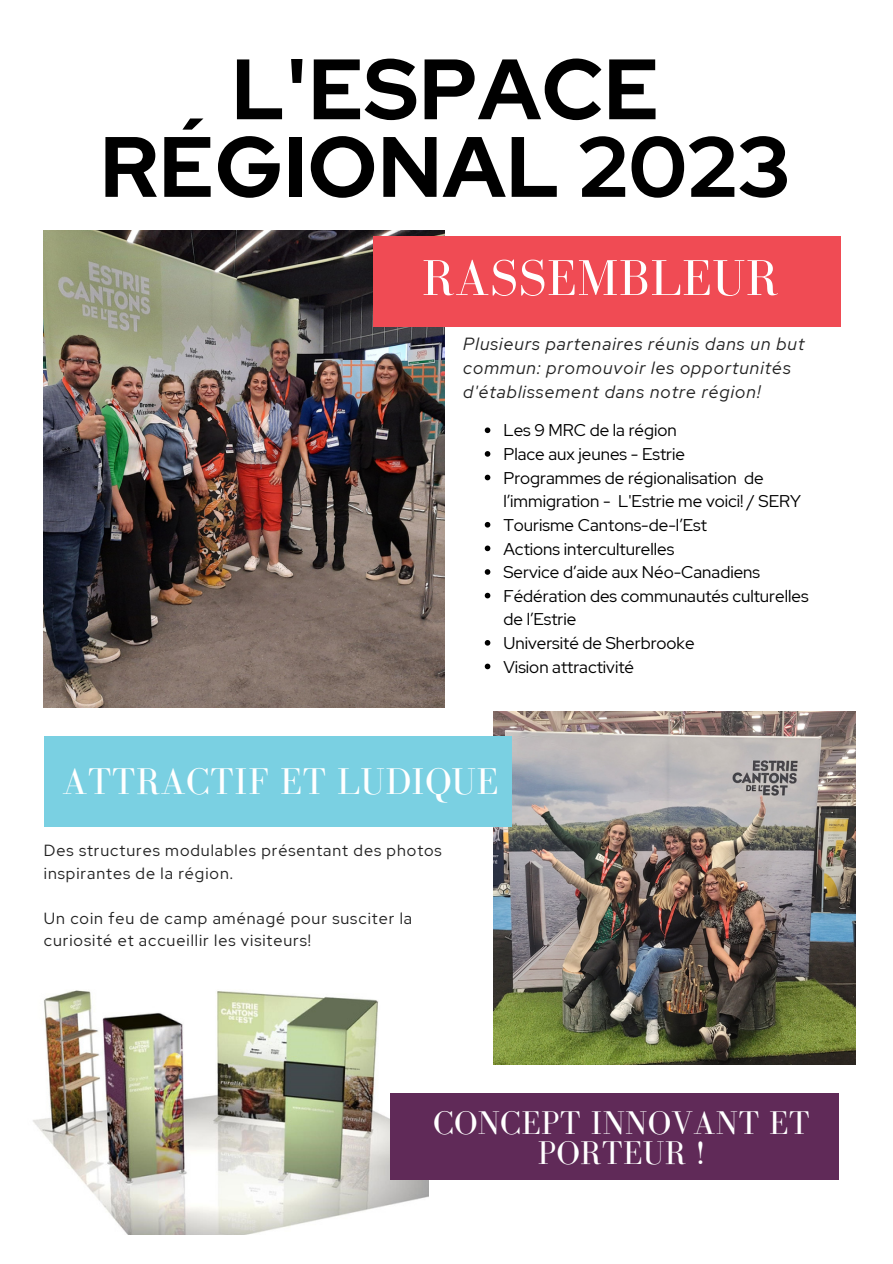
<style>
.page{position:relative;width:893px;height:1264px;background:#fff}
.page>*{position:absolute;margin:0;border:0;box-sizing:border-box;transform-origin:0 0}
.t1{font:700 85.35px/77.6px "Red Hat Display";letter-spacing:.01em;color:#000;text-align:center}
.t2{font:51.75px "Bodoni FLF";letter-spacing:.01em;color:#fff}
.t3{font:38.25px "Bodoni FLF";letter-spacing:.01em;color:#fff}
.t4{font:33.75px/30.3px "Bodoni FLF";letter-spacing:.01em;color:#fff;text-align:center}
.t5{font:italic 17.55px/23.5px "Red Hat Display";letter-spacing:.06em;color:#222}
.t6{font:16.95px/23.5px "Red Hat Display";color:#000}
.t7{font:16.05px/22.5px "Red Hat Display";letter-spacing:.06em;color:#222}
</style>
<div class="page">
<img style="left:44px;top:231px;width:400px;height:476px">
<div style="left:373px;top:236px;width:468px;height:90px;background:#f04b54"></div>
<svg style="left:484px;top:427px;width:6px;height:6px"></svg>
<svg style="left:484px;top:451px;width:6px;height:5px"></svg>
<svg style="left:484px;top:474px;width:6px;height:6px"></svg>
<svg style="left:484px;top:522px;width:6px;height:5px"></svg>
<svg style="left:484px;top:545px;width:6px;height:6px"></svg>
<svg style="left:484px;top:569px;width:6px;height:6px"></svg>
<svg style="left:484px;top:592px;width:6px;height:6px"></svg>
<svg style="left:484px;top:640px;width:6px;height:5px"></svg>
<svg style="left:484px;top:663px;width:6px;height:6px"></svg>
<img style="left:493px;top:711px;width:362px;height:353px">
<div style="left:44px;top:736px;width:467px;height:90px;background:#7ad0e2"></div>
<img style="left:33px;top:990px;width:395px;height:244px">
<div style="left:390px;top:1093px;width:448px;height:86px;background:#602a58"></div>
<p class="t1" style="left:100px;top:50px;width:691px">L'ESPACE<br>RÉGIONAL 2023</p>
<p class="t2" style="left:422px;top:250px;width:358px">RASSEMBLEUR</p>
<p class="t5" style="left:463px;top:332px;width:342px">Plusieurs partenaires réunis dans un but commun: promouvoir les opportunités d'établissement dans notre région!</p>
<p class="t6" style="left:503px;top:418px;width:175px">Les 9 MRC de la région</p>
<p class="t6" style="left:503px;top:442px;width:183px">Place aux jeunes - Estrie</p>
<p class="t6" style="left:503px;top:466px;width:299px">Programmes de régionalisation de l’immigration - L'Estrie me voici! / SERY</p>
<p class="t6" style="left:503px;top:513px;width:205px">Tourisme Cantons-de-l’Est</p>
<p class="t6" style="left:503px;top:536px;width:172px">Actions interculturelles</p>
<p class="t6" style="left:503px;top:560px;width:258px">Service d’aide aux Néo-Canadiens</p>
<p class="t6" style="left:503px;top:584px;width:306px">Fédération des communautés culturelles de l’Estrie</p>
<p class="t6" style="left:503px;top:631px;width:193px">Université de Sherbrooke</p>
<p class="t6" style="left:503px;top:654px;width:132px">Vision attractivité</p>
<p class="t3" style="left:62px;top:760px;width:437px">ATTRACTIF ET LUDIQUE</p>
<p class="t7" style="left:44px;top:839px;width:399px">Des structures modulables présentant des photos inspirantes de la région.</p>
<p class="t7" style="left:44px;top:907px;width:370px">Un coin feu de camp aménagé pour susciter la curiosité et accueillir les visiteurs!</p>
<p class="t4" style="left:433px;top:1107px;width:378px">CONCEPT INNOVANT ET<br>PORTEUR !</p>
</div>
